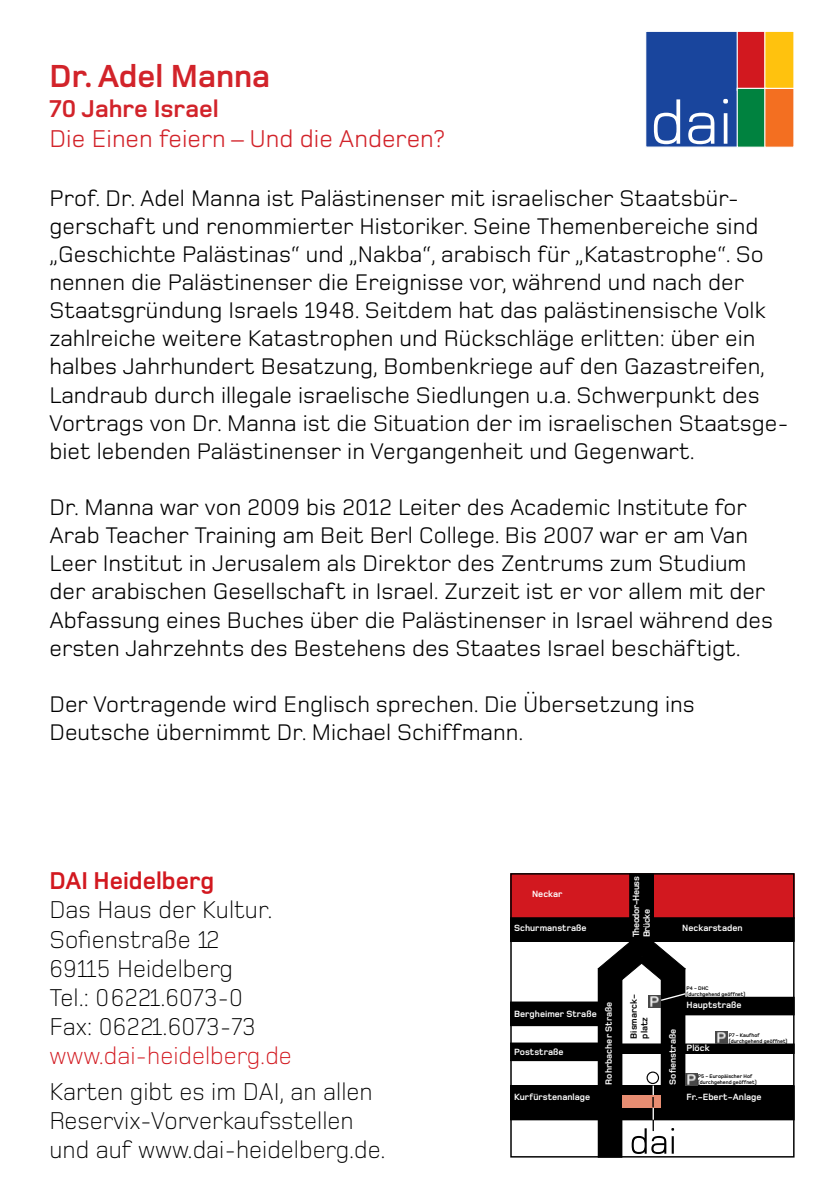
<style>
.page{position:relative;width:840px;height:1191px;background:#fff}
.page>*{position:absolute;margin:0;border:0;box-sizing:border-box;transform-origin:0 0}
.t1{font:700 33px "Foundry Monoline";color:#d2232a}
.t2{font:300 25.2px/29.2px "Foundry Monoline";color:#000}
.t3{font:25.2px "Foundry Monoline";color:#d2232a}
.t4{font:300 25.2px "Foundry Monoline";color:#d2181f}
.t5{font:700 25.2px "Foundry Monoline";color:#d2232a}
.t6{font:700 25.2px "Foundry Monoline";color:#d2181f}
.t7{font:23.4px/28.2px "Foundry Monoline";color:#000}
.t8{font:700 9.4px "Foundry Monoline";color:#fff}
.t9{font:700 9.4px/10.6px "Foundry Monoline";letter-spacing:-.05em;color:#fff}
.t10{font:700 9.4px/10.6px "Foundry Monoline";color:#000}
.t11{font:700 5.4px/6px "Foundry Monoline";color:#000}
</style>
<div class="page">
<div style="left:644px;top:31px;width:95px;height:117px;background:#19459d;border:1px solid #fff"></div>
<div style="left:736px;top:31px;width:30px;height:60px;background:#d2181f;border:1px solid #fff"></div>
<div style="left:763px;top:31px;width:31px;height:60px;background:#ffc20e;border:1px solid #fff"></div>
<div style="left:736px;top:88px;width:30px;height:60px;background:#00823f;border:1px solid #fff"></div>
<div style="left:763px;top:88px;width:31px;height:60px;background:#f36f21;border:1px solid #fff"></div>
<svg style="left:653px;top:99px;width:74px;height:45px"></svg>
<div style="left:510px;top:873px;width:284px;height:45px;background:#d2181f"></div>
<div style="left:510px;top:917px;width:283px;height:24px;background:#000"></div>
<div style="left:510px;top:917px;width:284px;height:24px;border:1px solid #000"></div>
<div style="left:629px;top:874px;width:24px;height:81px;background:#000"></div>
<div style="left:629px;top:873px;width:24px;height:83px;border:1px solid #000"></div>
<div style="left:598px;top:968px;width:23px;height:189px;background:#000"></div>
<div style="left:597px;top:968px;width:25px;height:189px;border:1px solid #000"></div>
<div style="left:661px;top:968px;width:23px;height:120px;background:#000"></div>
<div style="left:660px;top:968px;width:24px;height:120px;border:1px solid #000"></div>
<div style="left:510px;top:1002px;width:105px;height:23px;background:#000"></div>
<div style="left:510px;top:1001px;width:105px;height:25px;border:1px solid #000"></div>
<div style="left:510px;top:1085px;width:283px;height:34px;background:#000"></div>
<div style="left:510px;top:1085px;width:284px;height:35px;border:1px solid #000"></div>
<div style="left:684px;top:997px;width:109px;height:17px;background:#000"></div>
<div style="left:684px;top:997px;width:110px;height:18px;border:1px solid #000"></div>
<div style="left:684px;top:1044px;width:109px;height:9px;background:#000"></div>
<div style="left:684px;top:1043px;width:110px;height:10px;border:1px solid #000"></div>
<div style="left:510px;top:1043px;width:109px;height:17px;background:#000"></div>
<div style="left:510px;top:1042px;width:109px;height:19px;border:1px solid #000"></div>
<div style="left:610px;top:1044px;width:52px;height:9px;background:#000"></div>
<div style="left:609px;top:1043px;width:53px;height:10px;border:1px solid #000"></div>
<svg style="left:684px;top:1073px;width:12px;height:12px"></svg>
<svg style="left:715px;top:1031px;width:12px;height:12px"></svg>
<svg style="left:597px;top:941px;width:89px;height:66px"></svg>
<hr style="left:652px;top:1085px;width:1px;height:34px;background:#fff">
<div style="left:621px;top:1095px;width:39px;height:13px;background:#e78d72"></div>
<div style="left:646px;top:1071px;width:12px;height:13px;border:1px solid #000;border-radius:50%"></div>
<div style="left:510px;top:873px;width:284px;height:284px;border:1px solid #000"></div>
<svg style="left:631px;top:1097px;width:42px;height:57px"></svg>
<h1 class="t1" style="left:49px;top:58px;width:222px">Dr. Adel Manna</h1>
<p class="t5" style="left:49px;top:95px;width:171px">70 Jahre Israel</p>
<p class="t3" style="left:49px;top:126px;width:396px">Die Einen feiern – Und die Anderen?</p>
<p class="t7" style="left:49px;top:185px;width:740px">Prof. Dr. Adel Manna ist Palästinenser mit israelischer Staatsbür&shy;gerschaft und renommierter Historiker. Seine Themenbereiche sind „Geschichte Palästinas“ und „Nakba“, arabisch für „Katastrophe“. So nennen die Palästinenser die Ereignisse vor, während und nach der Staatsgründung Israels 1948. Seitdem hat das palästinensische Volk zahlreiche weitere Katastrophen und Rückschläge erlitten: über ein halbes Jahrhundert Besatzung, Bombenkriege auf den Gazastreifen, Landraub durch illegale israelische Siedlungen u.a. Schwerpunkt des Vortrags von Dr. Manna ist die Situation der im israelischen Staatsge&shy;biet lebenden Palästinenser in Vergangenheit und Gegenwart.</p>
<p class="t7" style="left:49px;top:494px;width:724px">Dr. Manna war von 2009 bis 2012 Leiter des Academic Institute for Arab Teacher Training am Beit Berl College. Bis 2007 war er am Van Leer Institut in Jerusalem als Direktor des Zentrums zum Studium der arabischen Gesellschaft in Israel. Zurzeit ist er vor allem mit der Abfassung eines Buches über die Palästinenser in Israel während des ersten Jahrzehnts des Bestehens des Staates Israel beschäftigt.</p>
<p class="t7" style="left:49px;top:691px;width:646px">Der Vortragende wird Englisch sprechen. Die Übersetzung ins<br>Deutsche übernimmt Dr. Michael Schiffmann.</p>
<p class="t6" style="left:49px;top:867px;width:166px">DAI Heidelberg</p>
<p class="t2" style="left:49px;top:896px;width:224px">Das Haus der Kultur.<br>Sofienstraße 12<br>69115 Heidelberg<br>Tel.: 06221.6073-0<br>Fax: 06221.6073-73</p>
<p class="t4" style="left:49px;top:1042px;width:244px">www.dai-heidelberg.de</p>
<p class="t2" style="left:49px;top:1078px;width:337px">Karten gibt es im DAI, an allen<br>Reservix-Vorverkaufsstellen und auf www.dai-heidelberg.de.</p>
<p class="t8" style="left:531px;top:888px;width:32px">Neckar</p>
<p class="t8" style="left:513px;top:923px;width:74px">Schurmanstraße</p>
<p class="t9" style="left:631px;top:937px;width:62px;rotate:-90deg">Theodor-Heuss<br>Brücke</p>
<p class="t8" style="left:681px;top:923px;width:62px">Neckarstaden</p>
<p class="t11" style="left:686px;top:985px;width:60px">P4 - DHC<br>(durchgehend geöffnet)</p>
<p class="t10" style="left:628px;top:1038px;width:46px;rotate:-90deg">Bismarck&shy;platz</p>
<p class="t8" style="left:686px;top:1000px;width:57px">Hauptstraße</p>
<p class="t8" style="left:603px;top:1084px;width:85px;rotate:-90deg">Rohrbacher Straße</p>
<p class="t8" style="left:513px;top:1008px;width:84px">Bergheimer Straße</p>
<p class="t8" style="left:667px;top:1084px;width:57px;rotate:-90deg">Sofienstraße</p>
<p class="t11" style="left:728px;top:1032px;width:60px">P7 - Kaufhof (durchgehend geöffnet)</p>
<p class="t8" style="left:513px;top:1046px;width:51px">Poststraße</p>
<p class="t8" style="left:686px;top:1043px;width:25px">Plöck</p>
<p class="t11" style="left:697px;top:1073px;width:60px">P5 - Europäischer Hof (durchgehend geöffnet)</p>
<p class="t8" style="left:513px;top:1092px;width:78px">Kurfürstenanlage</p>
<p class="t8" style="left:686px;top:1092px;width:77px">Fr.-Ebert-Anlage</p>
</div>
